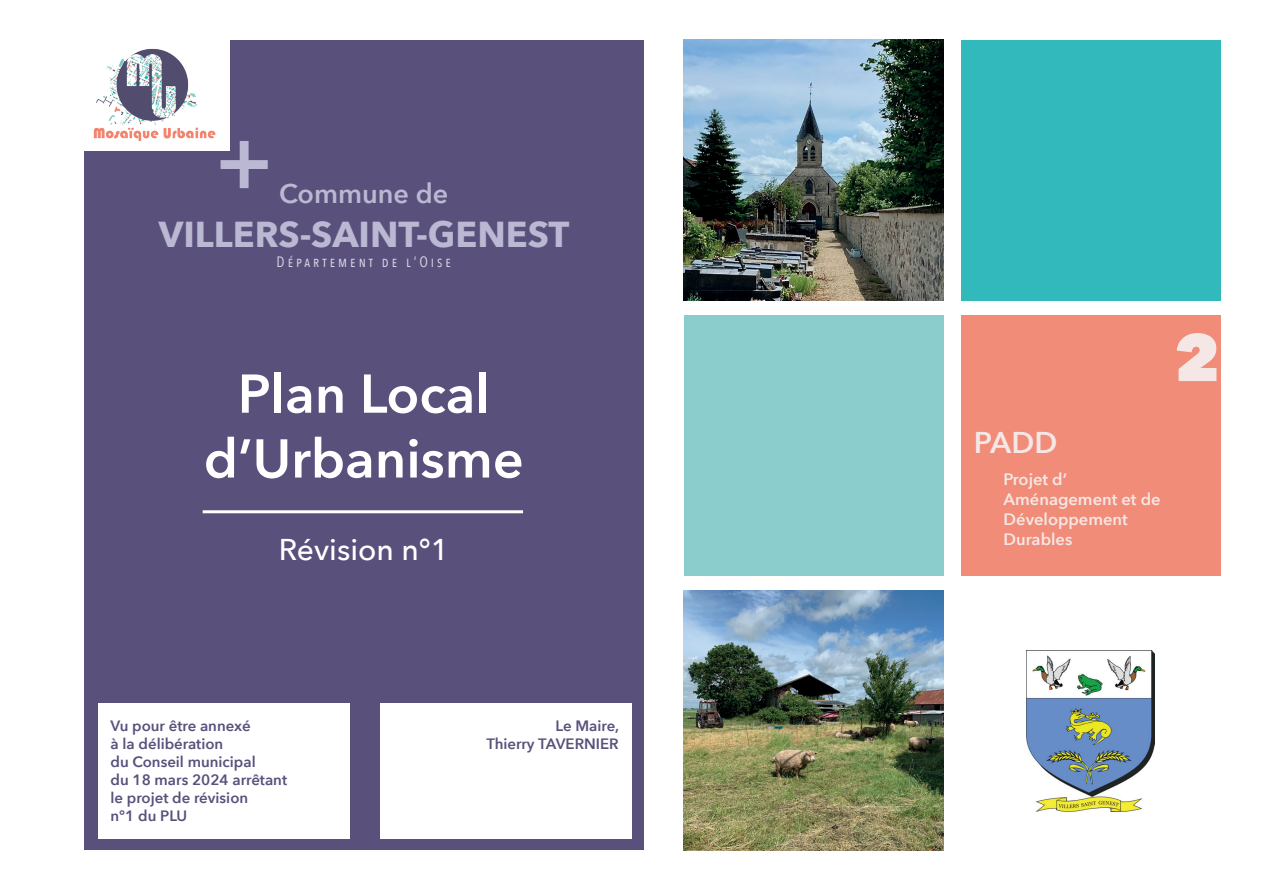
<style>
.page{position:relative;width:1263px;height:893px;background:#fff}
.page>*{position:absolute;margin:0;border:0;box-sizing:border-box;transform-origin:0 0}
.t1{font:600 87px "Avenir Next";color:#bab8d2}
.t2{font:800 66px "Avenir Next";color:#f5e7e6}
.t3{font:600 54px/64.8px "Avenir Next";color:#fff;text-align:center}
.t4{font:700 36px "Avenir Next";color:#bab8d2}
.t5{font:500 30px "Avenir Next";color:#fff}
.t6{font:600 30px "Avenir Next";color:#f5e7e6}
.t7{font:600 27px "Avenir Next";color:#bab8d2}
.t8{font:600 16.5px/19.8px "Avenir Next";color:#f5e7e6}
.t9{font:600 15px/18px "Avenir Next";color:#59507c}
.t10{font:15px "Avenir Next Condensed";letter-spacing:.2em;color:#dadae6}
</style>
<div class="page">
<div style="left:84px;top:41px;width:560px;height:809px;background:#59507c"></div>
<div style="left:81px;top:40px;width:149px;height:111px;background:#fff"></div>
<img style="left:93px;top:48px;width:123px;height:93px">
<img style="left:684px;top:40px;width:259px;height:260px">
<div style="left:961px;top:40px;width:259px;height:260px;background:#32b9bb"></div>
<div style="left:684px;top:315px;width:259px;height:260px;background:#8bcdcc"></div>
<div style="left:961px;top:315px;width:259px;height:260px;background:#f08c77"></div>
<img style="left:684px;top:590px;width:259px;height:260px">
<img style="left:1027px;top:650px;width:127px;height:161px">
<div style="left:98px;top:703px;width:252px;height:135px;background:#fff"></div>
<div style="left:380px;top:703px;width:251px;height:135px;background:#fff"></div>
<hr style="left:203px;top:510px;width:320px;height:3px;background:#fff">
<h1 class="t1" style="left:215px;top:86px;width:59px">+</h1>
<h3 class="t7" style="left:279px;top:171px;width:171px">Commune de</h3>
<h3 class="t4" style="left:159px;top:203px;width:412px">VILLERS-SAINT-GENEST</h3>
<p class="t10" style="left:277px;top:249px;width:176px">Département de l’Oise</p>
<h3 class="t3" style="left:204px;top:360px;width:321px">Plan Local d’Urbanisme</h3>
<h3 class="t5" style="left:279px;top:524px;width:171px">Révision n°1</h3>
<p class="t9" style="left:111px;top:716px;width:178px">Vu pour être annexé<br>à la délibération<br>du Conseil municipal<br>du 18 mars 2024 arrêtant le projet de révision<br>n°1 du PLU</p>
<p class="t9" style="left:486px;top:716px;width:134px;text-align:right">Le Maire,<br>Thierry TAVERNIER</p>
<h2 class="t2" style="left:1174px;top:317px;width:48px">2</h2>
<h3 class="t6" style="left:974px;top:416px;width:85px">PADD</h3>
<p class="t8" style="left:1003px;top:469px;width:159px">Projet d’<br>Aménagement et de<br>Développement<br>Durables</p>
</div>
